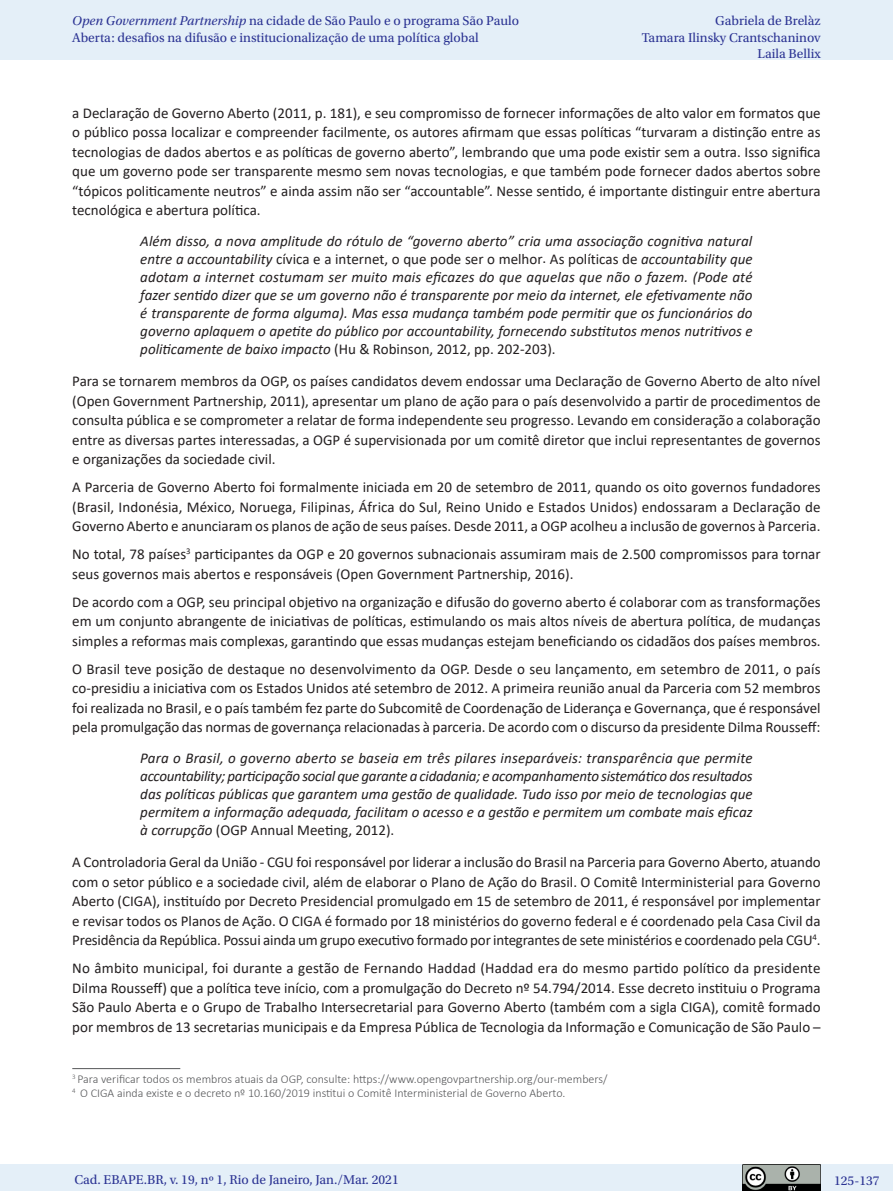
<style>
.page{position:relative;width:893px;height:1191px;background:#fff}
.page>*{position:absolute;margin:0;border:0;box-sizing:border-box;transform-origin:0 0}
._06_0_texto{font:15px/19.5px "Calibri";color:#231f20;text-align:justify}
._06_2_citação{font:italic 15px/18px "Calibri";color:#231f20;text-align:justify}
.t1{font:13.5px/16.5px "Utopia Std";color:#2b3393}
._06_3_nota_de_rodape{font:300 12px "Calibri";color:#57585a}
.s1{font-style:italic}
.s2{font-style:normal}
</style>
<div class="page">
<div style="left:0;top:0;width:893px;height:60px;background:#e4eff8"></div>
<div style="left:0;top:1164px;width:893px;height:27px;background:#e4eff8"></div>
<img style="left:743px;top:1164px;width:78px;height:27px">
<hr style="left:72px;top:1068px;width:108px;height:1px;background:#57585a">
<p class="t1" style="left:72px;top:13px;width:448px"><span class="s1">Open Government Partnership</span> na cidade de São Paulo e o programa São Paulo<br>Aberta: desafios na difusão e institucionalização de uma política global</p>
<p class="t1" style="left:642px;top:13px;width:180px;text-align:right">Gabriela de Brelàz<br>Tamara Ilinsky Crantschaninov<br>Laila Bellix</p>
<p class="_06_0_texto" style="left:72px;top:102px;width:750px">a Declaração de Governo Aberto (2011, p. 181), e seu compromisso de fornecer informações de alto valor em formatos que o público possa localizar e compreender facilmente, os autores afirmam que essas políticas “turvaram a distinção entre as tecnologias de dados abertos e as políticas de governo aberto”, lembrando que uma pode existir sem a outra. Isso significa que um governo pode ser transparente mesmo sem novas tecnologias, e que também pode fornecer dados abertos sobre “tópicos politicamente neutros” e ainda assim não ser “accountable”. Nesse sentido, é importante distinguir entre abertura tecnológica e abertura política.</p>
<p class="_06_2_citação" style="left:140px;top:231px;width:614px">Além disso, a nova amplitude do rótulo de “governo aberto” cria uma associação cognitiva natural entre a accountability <span class="s2">cívica e a internet, o que pode ser o melhor. As políticas de</span> accountability que adotam a internet costumam ser muito mais eficazes do que aquelas que não o fazem. (Pode até fazer sentido dizer que se um governo não é transparente por meio da internet, ele efetivamente não é transparente de forma alguma). Mas essa mudança também pode permitir que os funcionários do governo aplaquem o apetite do público por accountability, fornecendo substitutos menos nutritivos e politicamente de baixo impacto <span class="s2">(Hu &amp; Robinson, 2012, pp. 202-203).</span></p>
<p class="_06_0_texto" style="left:72px;top:371px;width:750px">Para se tornarem membros da OGP, os países candidatos devem endossar uma Declaração de Governo Aberto de alto nível (Open Government Partnership, 2011), apresentar um plano de ação para o país desenvolvido a partir de procedimentos de consulta pública e se comprometer a relatar de forma independente seu progresso. Levando em consideração a colaboração entre as diversas partes interessadas, a OGP é supervisionada por um comitê diretor que inclui representantes de governos e organizações da sociedade civil.</p>
<p class="_06_0_texto" style="left:72px;top:477px;width:750px">A Parceria de Governo Aberto foi formalmente iniciada em 20 de setembro de 2011, quando os oito governos fundadores (Brasil, Indonésia, México, Noruega, Filipinas, África do Sul, Reino Unido e Estados Unidos) endossaram a Declaração de Governo Aberto e anunciaram os planos de ação de seus países. Desde 2011, a OGP acolheu a inclusão de governos à Parceria.</p>
<p class="_06_0_texto" style="left:72px;top:544px;width:750px">No total, 78 países<sup>3</sup> participantes da OGP e 20 governos subnacionais assumiram mais de 2.500 compromissos para tornar seus governos mais abertos e responsáveis (Open Government Partnership, 2016).</p>
<p class="_06_0_texto" style="left:72px;top:591px;width:750px">De acordo com a OGP, seu principal objetivo na organização e difusão do governo aberto é colaborar com as transformações em um conjunto abrangente de iniciativas de políticas, estimulando os mais altos níveis de abertura política, de mudanças simples a reformas mais complexas, garantindo que essas mudanças estejam beneficiando os cidadãos dos países membros.</p>
<p class="_06_0_texto" style="left:72px;top:658px;width:750px">O Brasil teve posição de destaque no desenvolvimento da OGP. Desde o seu lançamento, em setembro de 2011, o país co-presidiu a iniciativa com os Estados Unidos até setembro de 2012. A primeira reunião anual da Parceria com 52 membros foi realizada no Brasil, e o país também fez parte do Subcomitê de Coordenação de Liderança e Governança, que é responsável pela promulgação das normas de governança relacionadas à parceria. De acordo com o discurso da presidente Dilma Rousseff:</p>
<p class="_06_2_citação" style="left:140px;top:748px;width:614px">Para o Brasil, o governo aberto se baseia em três pilares inseparáveis: transparência que permite accountability; participação social que garante a cidadania; e acompanhamento sistemático dos resultados das políticas públicas que garantem uma gestão de qualidade. Tudo isso por meio de tecnologias que permitem a informação adequada, facilitam o acesso e a gestão e permitem um combate mais eficaz à corrupção <span class="s2">(OGP Annual Meeting, 2012).</span></p>
<p class="_06_0_texto" style="left:72px;top:852px;width:750px">A Controladoria Geral da União - CGU foi responsável por liderar a inclusão do Brasil na Parceria para Governo Aberto, atuando com o setor público e a sociedade civil, além de elaborar o Plano de Ação do Brasil. O Comitê Interministerial para Governo Aberto (CIGA), instituído por Decreto Presidencial promulgado em 15 de setembro de 2011, é responsável por implementar e revisar todos os Planos de Ação. O CIGA é formado por 18 ministérios do governo federal e é coordenado pela Casa Civil da Presidência da República. Possui ainda um grupo executivo formado por integrantes de sete ministérios e coordenado pela CGU<sup>4</sup>.</p>
<p class="_06_0_texto" style="left:72px;top:958px;width:750px">No âmbito municipal, foi durante a gestão de Fernando Haddad (Haddad era do mesmo partido político da presidente Dilma Rousseff) que a política teve início, com a promulgação do Decreto nº 54.794/2014. Esse decreto instituiu o Programa São Paulo Aberta e o Grupo de Trabalho Intersecretarial para Governo Aberto (também com a sigla CIGA), comitê formado por membros de 13 secretarias municipais e da Empresa Pública de Tecnologia da Informação e Comunicação de São Paulo –</p>
<p class="_06_3_nota_de_rodape" style="left:72px;top:1071px;width:537px"><sup>3</sup> Para verificar todos os membros atuais da OGP, consulte: https://www.opengovpartnership.org/our-members/</p>
<p class="_06_3_nota_de_rodape" style="left:72px;top:1086px;width:495px"><sup>4</sup> O CIGA ainda existe e o decreto nº 10.160/2019 institui o Comitê Interministerial de Governo Aberto.</p>
<p class="t1" style="left:74px;top:1171px;width:326px">Cad. EBAPE.BR, v. 19, nº 1, Rio de Janeiro, Jan./Mar. 2021</p>
<p class="t1" style="left:834px;top:1172px;width:47px">125-137</p>
</div>
